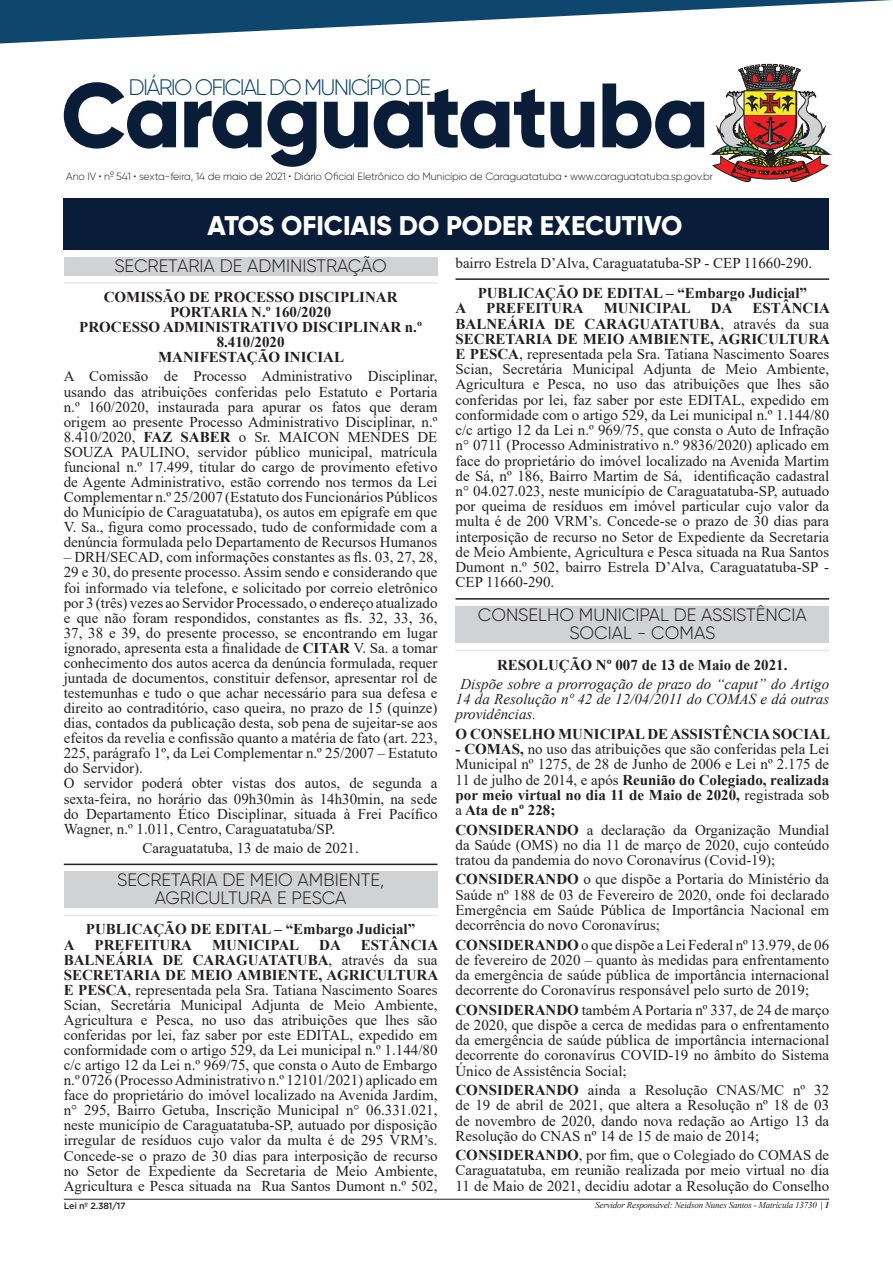
<style>
.page{position:relative;width:893px;height:1263px;background:#fff}
.page>*{position:absolute;margin:0;border:0;box-sizing:border-box;transform-origin:0 0}
.t1{font:800 27px "Gilroy";color:#fff}
.t2{font:300 22.5px "Gilroy";letter-spacing:-.08em;color:#0f466d}
.Edital{font:300 18px/18px "Gilroy";color:#231f20;text-align:center}
.Edital-2{font:15px/15px "Times New Roman";color:#231f20;text-align:justify}
.Negrito_Centralizado{font:700 15px/15px "Times New Roman";color:#231f20;text-align:center}
.Edital-3{font:italic 15px/15.1px "Times New Roman";color:#231f20;text-align:justify}
.Edital-4{font:700 15px "Times New Roman";color:#231f20}
.t3{font:300 10.5px "Gilroy";letter-spacing:-.01em;color:#231f20}
.t4{font:italic 9px "Times New Roman";letter-spacing:-.02em;color:#231f20}
.t5{font:500 9px "Gotham";letter-spacing:-.02em;color:#231f20}
.s1{font-weight:700}
</style>
<div class="page">
<svg style="left:713px;top:64px;width:116px;height:118px"></svg>
<div style="left:64px;top:198px;width:765px;height:51px;background:#091c38"></div>
<svg style="left:0;top:0;width:892px;height:44px"></svg>
<svg style="left:64px;top:82px;width:640px;height:85px"></svg>
<svg style="left:110px;top:171px;width:4px;height:6px"></svg>
<hr style="left:64px;top:1199px;width:765px;height:1px;background:#231f20">
<div style="left:64px;top:257px;width:373px;height:18px;background:#d1d2d4"></div>
<div style="left:64px;top:872px;width:373px;height:36px;background:#d1d2d4"></div>
<hr style="left:64px;top:282px;width:373px;height:2px;background:#e6e7e9">
<hr style="left:64px;top:864px;width:373px;height:1px;background:#231f20">
<hr style="left:64px;top:915px;width:373px;height:1px;background:#e6e7e9">
<div style="left:455px;top:606px;width:374px;height:37px;background:#d1d2d4"></div>
<hr style="left:455px;top:278px;width:374px;height:2px;background:#231f20">
<hr style="left:455px;top:598px;width:374px;height:2px;background:#231f20">
<hr style="left:455px;top:650px;width:374px;height:1px;background:#e6e7e9">
<p class="t2" style="left:129px;top:73px;width:304px">DIÁRIO OFICIAL DO MUNICÍPIO DE</p>
<p class="t3" style="left:66px;top:170px;width:648px">Ano IV • n 541 • sexta-feira, 14 de maio de 2021 • Diário Oficial Eletrônico do Município de Caraguatatuba • www.caraguatatuba.sp.gov.br</p>
<p class="t1" style="left:207px;top:208px;width:476px">ATOS OFICIAIS DO PODER EXECUTIVO</p>
<p class="Edital" style="left:114px;top:256px;width:274px">SECRETARIA DE ADMINISTRAÇÃO</p>
<p class="Negrito_Centralizado" style="left:104px;top:289px;width:295px">COMISSÃO DE PROCESSO DISCIPLINAR</p>
<p class="Negrito_Centralizado" style="left:170px;top:304px;width:163px">PORTARIA N.º 160/2020</p>
<p class="Negrito_Centralizado" style="left:79px;top:319px;width:344px">PROCESSO ADMINISTRATIVO DISCIPLINAR n.º<br>8.410/2020</p>
<p class="Negrito_Centralizado" style="left:158px;top:349px;width:187px">MANIFESTAÇÃO INICIAL</p>
<p class="Edital-2" style="left:64px;top:368px;width:375px">A Comissão de Processo Administrativo Disciplinar, usando das atribuições conferidas pelo Estatuto e Portaria n.º 160/2020, instaurada para apurar os fatos que deram origem ao presente Processo Administrativo Disciplinar, n.º 8.410/2020, <span class="s1">FAZ SABER</span> o Sr. MAICON MENDES DE SOUZA PAULINO, servidor público municipal, matrícula funcional n.º 17.499, titular do cargo de provimento efetivo de Agente Administrativo, estão correndo nos termos da Lei Complementar n.º 25/2007 (Estatuto dos Funcionários Públicos do Município de Caraguatatuba), os autos em epígrafe em que V. Sa., figura como processado, tudo de conformidade com a denúncia formulada pelo Departamento de Recursos Humanos</p>
<p class="Edital-2" style="left:64px;top:549px;width:375px">– DRH/SECAD, com informações constantes as fls. 03, 27, 28, 29 e 30, do presente processo. Assim sendo e considerando que foi informado via telefone, e solicitado por correio eletrônico por 3 (três) vezes ao Servidor Processado, o endereço atualizado e que não foram respondidos, constantes as fls. 32, 33, 36, 37, 38 e 39, do presente processo, se encontrando em lugar ignorado, apresenta esta a finalidade de <span class="s1">CITAR</span> V. Sa. a tomar conhecimento dos autos acerca da denúncia formulada, requer juntada de documentos, constituir defensor, apresentar rol de testemunhas e tudo o que achar necessário para sua defesa e direito ao contraditório, caso queira, no prazo de 15 (quinze) dias, contados da publicação desta, sob pena de sujeitar-se aos efeitos da revelia e confissão quanto a matéria de fato (art. 223, 225, parágrafo 1º, da Lei Complementar n.º 25/2007 – Estatuto do Servidor).</p>
<p class="Edital-2" style="left:64px;top:775px;width:375px">O servidor poderá obter vistas dos autos, de segunda a sexta-feira, no horário das 09h30min às 14h30min, na sede do Departamento Ético Disciplinar, situada à Frei Pacífico Wagner, n.º 1.011, Centro, Caraguatatuba/SP.</p>
<p class="Edital-2" style="left:143px;top:840px;width:218px">Caraguatatuba, 13 de maio de 2021.</p>
<p class="Edital" style="left:117px;top:871px;width:268px">SECRETARIA DE MEIO AMBIENTE,<br>AGRICULTURA E PESCA</p>
<p class="Negrito_Centralizado" style="left:86px;top:921px;width:331px">PUBLICAÇÃO DE EDITAL – “Embargo Judicial”</p>
<p class="Edital-4" style="left:64px;top:934px;width:12px">A</p>
<p class="Edital-4" style="left:95px;top:934px;width:99px">PREFEITURA</p>
<p class="Edital-4" style="left:212px;top:934px;width:89px">MUNICIPAL</p>
<p class="Edital-4" style="left:319px;top:934px;width:23px">DA</p>
<p class="Edital-2" style="left:64px;top:936px;width:376px;text-indent:297px"><span class="s1">ESTÂNCIA BALNEÁRIA DE CARAGUATATUBA</span>, através da sua <span class="s1">SECRETARIA DE MEIO AMBIENTE, AGRICULTURA E PESCA</span>, representada pela Sra. Tatiana Nascimento Soares Scian, Secretária Municipal Adjunta de Meio Ambiente, Agricultura e Pesca, no uso das atribuições que lhes são conferidas por lei, faz saber por este EDITAL, expedido em conformidade com o artigo 529, da Lei municipal n.º 1.144/80 c/c artigo 12 da Lei n.º 969/75, que consta o Auto de Embargo n.º 0726 (Processo Administrativo n.º 12101/2021) aplicado em face do proprietário do imóvel localizado na Avenida Jardim, n° 295, Bairro Getuba, Inscrição Municipal n° 06.331.021, neste município de Caraguatatuba-SP, autuado por disposição irregular de resíduos cujo valor da multa é de 295 VRM’s.<br>Concede-se o prazo de 30 dias para interposição de recurso no Setor de Expediente da Secretaria de Meio Ambiente, Agricultura e Pesca situada na Rua Santos Dumont n.º 502,</p>
<p class="Edital-2" style="left:455px;top:255px;width:358px">bairro Estrela D’Alva, Caraguatatuba-SP - CEP 11660-290.</p>
<p class="Negrito_Centralizado" style="left:478px;top:285px;width:331px">PUBLICAÇÃO DE EDITAL – “Embargo Judicial”</p>
<p class="Edital-4" style="left:455px;top:297px;width:12px">A</p>
<p class="Edital-4" style="left:486px;top:297px;width:99px">PREFEITURA</p>
<p class="Edital-4" style="left:604px;top:297px;width:89px">MUNICIPAL</p>
<p class="Edital-4" style="left:711px;top:297px;width:23px">DA</p>
<p class="Edital-2" style="left:455px;top:300px;width:376px;text-indent:297px"><span class="s1">ESTÂNCIA BALNEÁRIA DE CARAGUATATUBA</span>, através da sua <span class="s1">SECRETARIA DE MEIO AMBIENTE, AGRICULTURA E PESCA</span>, representada pela Sra. Tatiana Nascimento Soares Scian, Secretária Municipal Adjunta de Meio Ambiente, Agricultura e Pesca, no uso das atribuições que lhes são conferidas por lei, faz saber por este EDITAL, expedido em conformidade com o artigo 529, da Lei municipal n.º 1.144/80 c/c artigo 12 da Lei n.º 969/75, que consta o Auto de Infração n° 0711 (Processo Administrativo n.º 9836/2020) aplicado em face do proprietário do imóvel localizado na Avenida Martim de Sá, nº 186, Bairro Martim de Sá, identificação cadastral n° 04.027.023, neste município de Caraguatatuba-SP, autuado por queima de resíduos em imóvel particular cujo valor da multa é de 200 VRM’s. Concede-se o prazo de 30 dias para interposição de recurso no Setor de Expediente da Secretaria de Meio Ambiente, Agricultura e Pesca situada na Rua Santos Dumont n.º 502, bairro Estrela D’Alva, Caraguatatuba-SP - CEP 11660-290.</p>
<p class="Edital" style="left:478px;top:605px;width:330px">CONSELHO MUNICIPAL DE ASSISTÊNCIA<br>SOCIAL - COMAS</p>
<p class="Negrito_Centralizado" style="left:497px;top:656px;width:292px">RESOLUÇÃO Nº 007 de 13 de Maio de 2021.</p>
<p class="Edital-3" style="left:455px;top:676px;width:375px;text-indent:5px">Dispõe sobre a prorrogação de prazo do “caput” do Artigo 14 da Resolução nº 42 de 12/04/2011 do COMAS e dá outras providências.</p>
<p class="Edital-4" style="left:455px;top:723px;width:376px">O CONSELHO MUNICIPAL DE ASSISTÊNCIA SOCIAL</p>
<p class="Edital-2" style="left:455px;top:741px;width:375px"><span class="s1">- COMAS,</span> no uso das atribuições que são conferidas pela Lei Municipal nº 1275, de 28 de Junho de 2006 e Lei nº 2.175 de 11 de julho de 2014, e após <span class="s1">Reunião do Colegiado, realizada por meio virtual no dia 11 de Maio de 2020,</span> registrada sob a <span class="s1">Ata de nº 228;</span></p>
<p class="Edital-2" style="left:455px;top:821px;width:375px"><span class="s1">CONSIDERANDO</span> a declaração da Organização Mundial da Saúde (OMS) no dia 11 de março de 2020, cujo conteúdo tratou da pandemia do novo Coronavírus (Covid-19);</p>
<p class="Edital-2" style="left:455px;top:871px;width:375px"><span class="s1">CONSIDERANDO</span> o que dispõe a Portaria do Ministério da Saúde nº 188 de 03 de Fevereiro de 2020, onde foi declarado Emergência em Saúde Pública de Importância Nacional em decorrência do novo Coronavírus;</p>
<p class="Edital-2" style="left:455px;top:936px;width:375px"><span class="s1">CONSIDERANDO</span> o que dispõe a Lei Federal nº 13.979, de 06 de fevereiro de 2020 – quanto às medidas para enfrentamento da emergência de saúde pública de importância internacional decorrente do Coronavírus responsável pelo surto de 2019;</p>
<p class="Edital-2" style="left:455px;top:1002px;width:375px"><span class="s1">CONSIDERANDO</span> também A Portaria nº 337, de 24 de março de 2020, que dispõe a cerca de medidas para o enfrentamento da emergência de saúde pública de importância internacional decorrente do coronavírus COVID-19 no âmbito do Sistema Único de Assistência Social;</p>
<p class="Edital-2" style="left:455px;top:1082px;width:375px"><span class="s1">CONSIDERANDO</span> ainda a Resolução CNAS/MC nº 32 de 19 de abril de 2021, que altera a Resolução nº 18 de 03 de novembro de 2020, dando nova redação ao Artigo 13 da Resolução do CNAS nº 14 de 15 de maio de 2014;</p>
<p class="Edital-2" style="left:455px;top:1147px;width:375px"><span class="s1">CONSIDERANDO</span>, por fim, que o Colegiado do COMAS de Caraguatatuba, em reunião realizada por meio virtual no dia 11 de Maio de 2021, decidiu adotar a Resolução do Conselho</p>
<p class="t5" style="left:64px;top:1199px;width:64px">Lei nº 2.381/17</p>
<p class="t4" style="left:595px;top:1198px;width:235px">Servidor Responsável: Neidson Nunes Santos - Matrícula 13730 <span class="s1">| 1</span></p>
</div>
